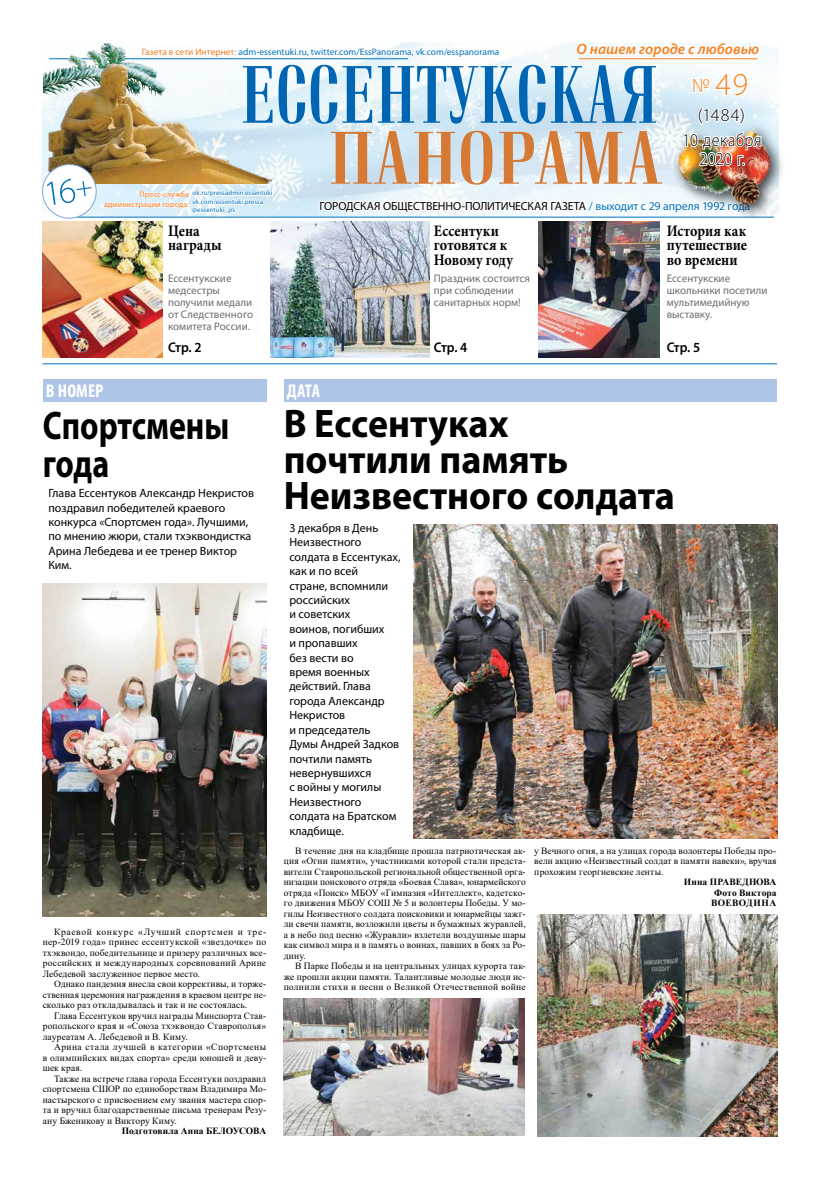
<style>
.page{position:relative;width:834px;height:1179px;background:#fff}
.page>*{position:absolute;margin:0;border:0;box-sizing:border-box;transform-origin:0 0}
.t1{font:700 40px/36px "Myriad Pro";color:#000;scale:.95 1}
.t2{font:700 40px/38px "Myriad Pro";color:#000;scale:.8 1}
.t3{font:300 32px "Myriad Pro";color:#f58220}
.t4{font:700 condensed 18.6px "Myriad Pro";letter-spacing:.005em;color:#fff}
.t5{font:300 18px/19px "Myriad Pro";letter-spacing:.035em;color:#000;text-align:center;scale:.9 1}
.t6{font:300 18px "Myriad Pro";letter-spacing:.035em;color:#000}
.t7{font:700 16px/14.4px "Minion Pro";letter-spacing:.01em;color:#000;scale:.88 1}
.t8{font:italic 600 15px "Myriad Pro";letter-spacing:.005em;color:#f58220}
.t9{font:600 14px "Myriad Pro";letter-spacing:-.025em;color:#000;scale:.95 1}
.t10{font:12px/14.4px "Myriad Pro";color:#000}
.t11{font:11.8px "Myriad Pro";letter-spacing:-.01em;color:#000}
.t12{font:11px/12.1px "Myriad Pro";color:#6d6e71}
.t13{font:9.5px/10.5px "Times New Roman";letter-spacing:.015em;color:#000;text-align:justify}
.t14{font:700 9.5px/10.5px "Times New Roman";letter-spacing:.01em;color:#000;text-align:right}
.t15{font:9.4px "Myriad Pro";letter-spacing:.005em;color:#0072bc}
.t16{font:8.1px/10.2px "Myriad Pro";letter-spacing:.01em;color:#f47b20;text-align:right}
.t17{font:6.8px/8.5px "Myriad Pro";letter-spacing:.015em;color:#0072bc}
.s1{color:#f47b20}
.s2{font-size:20px}
.s3{color:#0072bc}
</style>
<div class="page">
<div style="left:671px;top:122px;width:114px;height:98px;background:#000;opacity:.75"></div>
<img style="left:42px;top:42px;width:720px;height:198px">
<hr style="left:43px;top:363px;width:734px;height:1px;background:#0072bc">
<img style="left:414px;top:524px;width:363px;height:315px">
<div style="left:43px;top:378px;width:223px;height:23px;background:#aec5e7"></div>
<div style="left:283px;top:378px;width:493px;height:23px;background:#aec5e7"></div>
<img style="left:537px;top:914px;width:240px;height:222px">
<img style="left:284px;top:998px;width:240px;height:137px">
<img style="left:42px;top:583px;width:224px;height:333px">
<img style="left:43px;top:221px;width:119px;height:136px">
<img style="left:270px;top:221px;width:159px;height:137px">
<img style="left:538px;top:221px;width:121px;height:137px">
<p class="t15" style="left:142px;top:46px;width:359px"><span class="s1">Газета в сети Интернет:</span> adm-essentuki.ru, twitter.com/EssPanorama, vk.com/esspanorama</p>
<h3 class="t8" style="left:576px;top:39px;width:184px">О нашем городе с любовью</h3>
<h2 class="t3" style="left:692px;top:65px;width:57px"><span class="s2">№</span>49</h2>
<h3 class="t6" style="left:697px;top:104px;width:49px">(1484)</h3>
<h3 class="t5" style="left:682px;top:130px;width:90px">10 декабря<br>2020 г.</h3>
<p class="t17" style="left:192px;top:189px;width:82px">ok.ru/pressadmin.essentuki vk.com/essentuki.pressa @essentuki_ps</p>
<p class="t16" style="left:104px;top:189px;width:86px">Пресс-служба администрации города:</p>
<p class="t11" style="left:319px;top:199px;width:432px">ГОРОДСКАЯ ОБЩЕСТВЕННО-ПОЛИТИЧЕСКАЯ ГАЗЕТА <span class="s3">/ выходит с 29 апреля 1992 года</span></p>
<h3 class="t7" style="left:168px;top:223px;width:63px">Цена награды</h3>
<p class="t12" style="left:168px;top:272px;width:86px">Ессентукские медсестры получили медали от Следственного комитета России.</p>
<h3 class="t9" style="left:168px;top:338px;width:37px">Стр. 2</h3>
<h3 class="t4" style="left:46px;top:379px;width:59px">В НОМЕР</h3>
<h1 class="t2" style="left:43px;top:405px;width:235px">Спортсмены года</h1>
<p class="t10" style="left:48px;top:486px;width:207px">Глава Ессентуков Александр Некристов поздравил победителей краевого конкурса «Спортсмен года». Лучшими, по мнению жюри, стали тхэквондистка<br>Арина Лебедева и ее тренер Виктор<br>Ким.</p>
<p class="t13" style="left:43px;top:926px;width:225px;text-indent:11px">Краевой конкурс «Лучший спортсмен и тре&shy;нер‑2019 года» принес ессентукской «звездочке» по тхэквондо, победительнице и призеру различных все&shy;российских и международных соревнований Арине Лебедевой заслуженное первое место.</p>
<p class="t13" style="left:43px;top:978px;width:225px;text-indent:11px">Однако пандемия внесла свои коррективы, и торже&shy;ственная церемония награждения в краевом центре не&shy;сколько раз откладывалась и так и не состоялась.</p>
<p class="t13" style="left:43px;top:1010px;width:225px;text-indent:11px">Глава Ессентуков вручил награды Минспорта Став&shy;ропольского края и «Союза тхэквондо Ставрополья» лауреатам А. Лебедевой и В. Киму.</p>
<p class="t13" style="left:43px;top:1041px;width:225px;text-indent:11px">Арина стала лучшей в категории «Спортсмены в олимпийских видах спорта» среди юношей и деву&shy;шек края.</p>
<p class="t13" style="left:43px;top:1073px;width:225px;text-indent:11px">Также на встрече глава города Ессентуки поздравил спортсмена СШОР по единоборствам Владимира Мо&shy;настырского с присвоением ему звания мастера спор&shy;та и вручил благодарственные письма тренерам Резу&shy;ану Бженикову и Виктору Киму.</p>
<p class="t14" style="left:122px;top:1125px;width:146px">Подготовила Анна БЕЛОУСОВА</p>
<h3 class="t7" style="left:434px;top:223px;width:91px">Ессентуки готовятся к<br>Новому году</h3>
<p class="t12" style="left:434px;top:272px;width:98px">Праздник состоится при соблюдении санитарных норм!</p>
<h3 class="t7" style="left:666px;top:223px;width:93px;text-align:justify">История как путешествие во времени</h3>
<p class="t12" style="left:666px;top:272px;width:102px">Ессентукские школьники посетили мультимедийную выставку.</p>
<h3 class="t9" style="left:434px;top:338px;width:37px">Стр. 4</h3>
<h3 class="t9" style="left:666px;top:338px;width:37px">Стр. 5</h3>
<h3 class="t4" style="left:286px;top:379px;width:35px">ДАТА</h3>
<h1 class="t1" style="left:283px;top:404px;width:413px">В Ессентуках<br>почтили память<br>Неизвестного солдата</h1>
<p class="t10" style="left:289px;top:520px;width:113px">3 декабря в День<br>Неизвестного солдата в Ессентуках, как и по всей<br>стране, вспомнили российских<br>и советских<br>воинов, погибших<br>и пропавших<br>без вести во<br>время военных действий. Глава города Александр<br>Некристов<br>и председатель<br>Думы Андрей Задков почтили память невернувшихся<br>с войны у могилы<br>Неизвестного солдата на Братском кладбище.</p>
<p class="t13" style="left:283px;top:845px;width:243px;text-indent:11px">В течение дня на кладбище прошла патриотическая ак&shy;ция «Огни памяти», участниками которой стали предста&shy;вители Ставропольской региональной общественной орга&shy;низации поискового отряда «Боевая Слава», юнармейского отряда «Поиск» МБОУ «Гимназия «Интеллект», кадетско&shy;го движения МБОУ СОШ № 5 и волонтеры Победы. У мо&shy;гилы Неизвестного солдата поисковики и юнармейцы зажг&shy;ли свечи памяти, возложили цветы и бумажных журавлей, а в небо под песню «Журавли» взлетели воздушные шары как символ мира и в память о воинах, павших в боях за Ро&shy;дину.</p>
<p class="t13" style="left:283px;top:960px;width:243px;text-indent:11px">В Парке Победы и на центральных улицах курорта так&shy;же прошли акции памяти. Талантливые молодые люди ис&shy;полнили стихи и песни о Великой Отечественной войне</p>
<p class="t13" style="left:534px;top:845px;width:243px">у Вечного огня, а на улицах города волонтеры Победы про&shy;вели акцию «Неизвестный солдат в памяти навеки», вручая прохожим георгиевские ленты.</p>
<p class="t14" style="left:683px;top:876px;width:94px">Инна ПРАВЕДНОВА<br>Фото Виктора<br>ВОЕВОДИНА</p>
</div>
